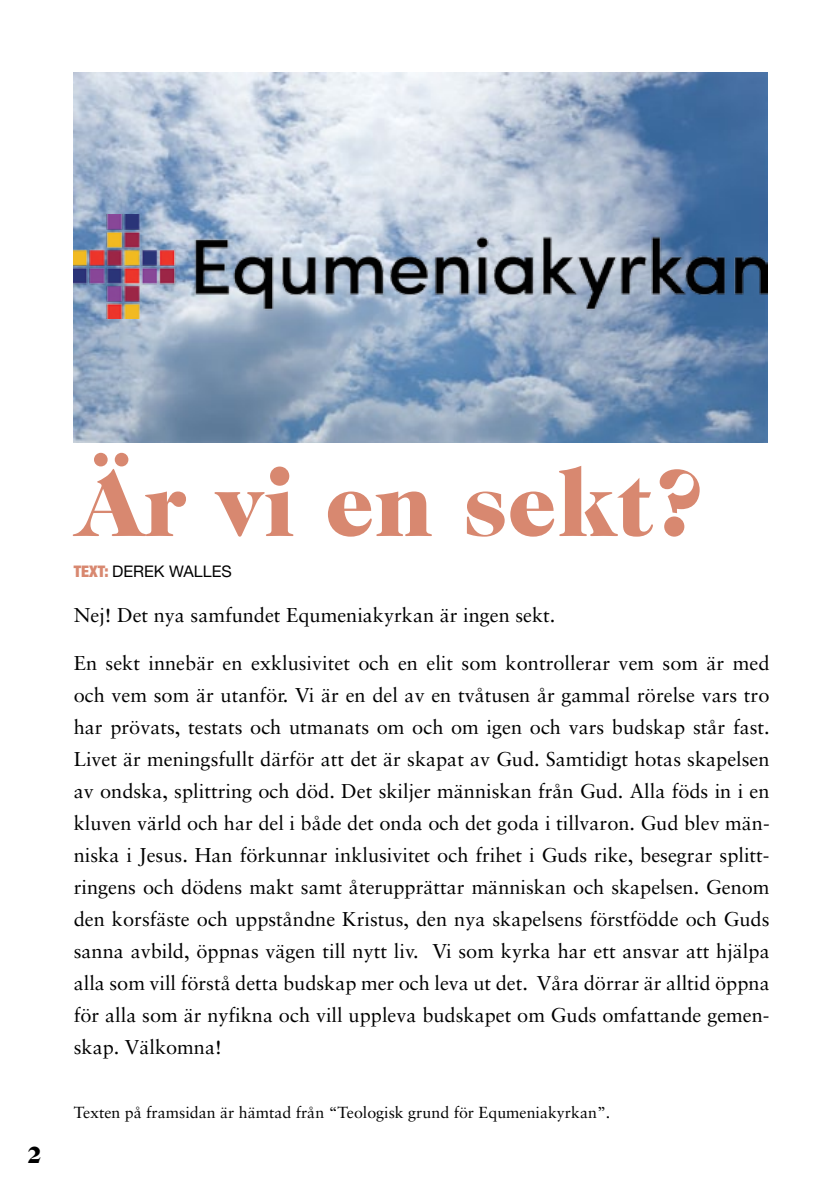
<style>
.page{position:relative;width:840px;height:1191px;background:#fff}
.page>*{position:absolute;margin:0;border:0;box-sizing:border-box;transform-origin:0 0}
.t1{font:900 96px "Caslon 224 Std";color:#d88870}
.t2{font:900 24px "Caslon 224 Std";color:#000}
.t3{font:20px/32px "Sabon";color:#000;text-align:justify}
.t4{font:16px "Sabon";color:#000}
.t5{font:16px "Helvetica Neue LT Std";color:#000}
.s1{font-weight:900;font-stretch:condensed;color:#d88870}
</style>
<div class="page">
<img style="left:74px;top:72px;width:693px;height:370px">
<img style="left:74px;top:214px;width:693px;height:105px">
<p class="t2" style="left:27px;top:1141px;width:16px">2</p>
<h1 class="t1" style="left:78px;top:447px;width:630px">Är vi en sekt?</h1>
<p class="t5" style="left:74px;top:562px;width:159px"><span class="s1">Text:</span> DEREK WALLES</p>
<p class="t3" style="left:74px;top:598px;width:483px">Nej! Det nya samfundet Equmeniakyrkan är ingen sekt.</p>
<p class="t3" style="left:74px;top:646px;width:697px">En sekt innebär en exklusivitet och en elit som kontrollerar vem som är med och vem som är utanför. Vi är en del av en tvåtusen år gammal rörelse vars tro har prövats, testats och utmanats om och om igen och vars budskap står fast.<br>Livet är meningsfullt därför att det är skapat av Gud. Samtidigt hotas skapelsen av ondska, splittring och död. Det skiljer människan från Gud. Alla föds in i en kluven värld och har del i både det onda och det goda i tillvaron. Gud blev män&shy;niska i Jesus. Han förkunnar inklusivitet och frihet i Guds rike, besegrar splitt&shy;ringens och dödens makt samt återupprättar människan och skapelsen. Genom den korsfäste och uppståndne Kristus, den nya skapelsens förstfödde och Guds sanna avbild, öppnas vägen till nytt liv. Vi som kyrka har ett ansvar att hjälpa alla som vill förstå detta budskap mer och leva ut det. Våra dörrar är alltid öppna för alla som är nyfikna och vill uppleva budskapet om Guds omfattande gemen&shy;skap. Välkomna!</p>
<p class="t4" style="left:74px;top:1102px;width:537px">Texten på framsidan är hämtad från “Teologisk grund för Equmeniakyrkan”.</p>
</div>
